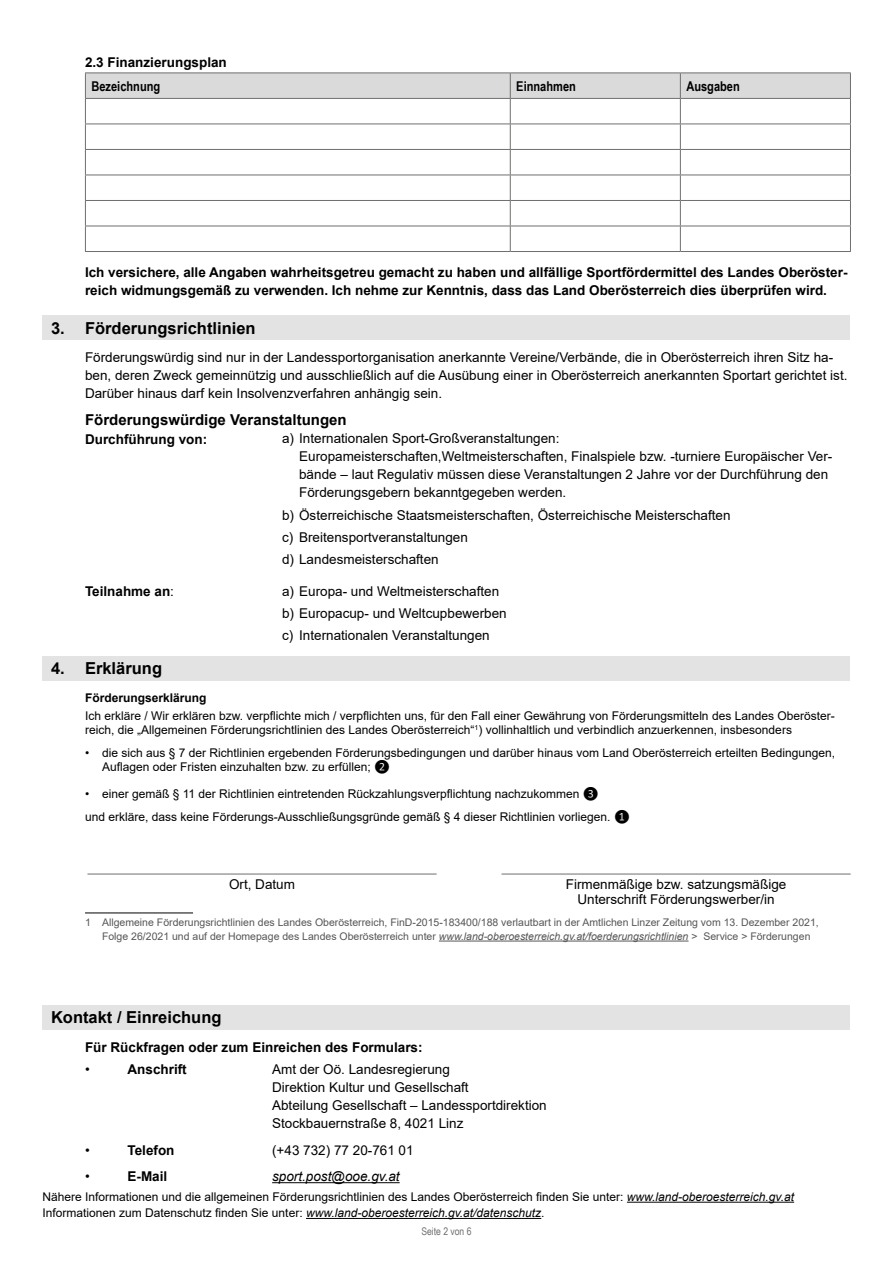
<style>
.page{position:relative;width:893px;height:1263px;background:#fff}
.page>*{position:absolute;margin:0;border:0;box-sizing:border-box;transform-origin:0 0}
.Formularabschnitt_H2{font:700 16.5px "Arial";color:#000}
.Formular_Abschluss_H3_Ergänzungen{font:700 15px "Arial";color:#000}
.Formular_Abschluss_P_Text_-_OHNE_Grundli{font:13.5px/18px "Arial";color:#000}
.Formular_Abschluss_P_Text_-_OHNE_Grundli-2{font:700 13.5px/18px "Arial";color:#000}
.Formularabschnitt_P_Datum_Unterschrift{font:13.5px/15px "Arial";color:#000;text-align:center}
.Formular_Abschluss_H3{font:700 13.5px "Arial";color:#000}
.Formularabschnitt_Tabelle_AUT_Tabellenüb{font:700 13.5px "Arial Narrow";color:#000}
.Formularabschnitt_P_Text{font:700 13.5px "Arial";color:#000}
.t1{font:italic 13.5px "Arial";color:#000}
.Auszug_Förderrichtlinien_P_Fließtext_ohn{font:12px/14.2px "Arial";color:#000}
.Formular_Abschluss_P_Hinweis_Datenschutz{font:12px "Arial";color:#000}
.Auszug_Förderrichtlinien_H3{font:700 12px "Arial";color:#000}
.AUT_Fußnote{font:10.5px/13.5px "Arial";color:#565656}
.t2{font:10.5px "Arial Narrow";color:#6f6f6e}
.s1{font-weight:400}
.s2{font-family:"Calibri"}
.s3{font-style:italic}
</style>
<div class="page">
<hr style="left:85px;top:251px;width:425px;height:1px;background:#6f6f6e">
<hr style="left:510px;top:251px;width:170px;height:1px;background:#6f6f6e">
<hr style="left:680px;top:251px;width:171px;height:1px;background:#6f6f6e">
<svg style="left:85px;top:73px;width:766px;height:178px"></svg>
<div style="left:43px;top:315px;width:807px;height:24px;background:#e3e3e3"></div>
<div style="left:43px;top:1005px;width:807px;height:24px;background:#e3e3e3"></div>
<hr style="left:272px;top:1182px;width:128px;height:1px;background:#000">
<hr style="left:627px;top:1202px;width:167px;height:1px;background:#000">
<hr style="left:306px;top:1218px;width:235px;height:1px;background:#000">
<hr style="left:87px;top:874px;width:350px;height:1px;background:#6f6f6e">
<hr style="left:501px;top:874px;width:350px;height:1px;background:#6f6f6e">
<hr style="left:85px;top:912px;width:108px;height:2px;background:#565656">
<hr style="left:439px;top:941px;width:249px;height:1px;background:#565656">
<div style="left:43px;top:656px;width:807px;height:24px;background:#e3e3e3"></div>
<p class="Formularabschnitt_P_Text" style="left:85px;top:52px;width:143px">2.3 Finanzierungsplan</p>
<p class="Formularabschnitt_Tabelle_AUT_Tabellenüb" style="left:91px;top:76px;width:70px">Bezeichnung</p>
<p class="Formularabschnitt_Tabelle_AUT_Tabellenüb" style="left:516px;top:76px;width:61px">Einnahmen</p>
<p class="Formularabschnitt_Tabelle_AUT_Tabellenüb" style="left:686px;top:76px;width:55px">Ausgaben</p>
<p class="Formular_Abschluss_P_Text_-_OHNE_Grundli-2" style="left:85px;top:263px;width:764px">Ich versichere, alle Angaben wahrheitsgetreu gemacht zu haben und allfällige Sportfördermittel des Landes Oberöster&shy;reich widmungsgemäß zu verwenden. Ich nehme zur Kenntnis, dass das Land Oberösterreich dies überprüfen wird.</p>
<h2 class="Formularabschnitt_H2" style="left:51px;top:316px;width:206px">3. Förderungsrichtlinien</h2>
<p class="Formular_Abschluss_P_Text_-_OHNE_Grundli" style="left:85px;top:348px;width:764px">Förderungswürdig sind nur in der Landessportorganisation anerkannte Vereine/Verbände, die in Oberösterreich ihren Sitz ha&shy;ben, deren Zweck gemeinnützig und ausschließlich auf die Ausübung einer in Oberösterreich anerkannten Sportart gerichtet ist.<br>Darüber hinaus darf kein Insolvenzverfahren anhängig sein.</p>
<h2 class="Formular_Abschluss_H3_Ergänzungen" style="left:85px;top:409px;width:263px">Förderungswürdige Veranstaltungen</h2>
<p class="Formular_Abschluss_P_Text_-_OHNE_Grundli-2" style="left:85px;top:430px;width:124px">Durchführung von:</p>
<p class="Formular_Abschluss_P_Text_-_OHNE_Grundli" style="left:299px;top:429px;width:535px;text-indent:-17px">a) Internationalen Sport-Großveranstaltungen:<br>Europameisterschaften,Weltmeisterschaften, Finalspiele bzw. -turniere Europäischer Ver&shy;bände – laut Regulativ müssen diese Veranstaltungen 2 Jahre vor der Durchführung den Förderungsgebern bekanntgegeben werden.</p>
<p class="Formular_Abschluss_P_Text_-_OHNE_Grundli" style="left:282px;top:506px;width:450px">b) Österreichische Staatsmeisterschaften, Österreichische Meisterschaften</p>
<p class="Formular_Abschluss_P_Text_-_OHNE_Grundli" style="left:282px;top:528px;width:187px">c) Breitensportveranstaltungen</p>
<p class="Formular_Abschluss_P_Text_-_OHNE_Grundli" style="left:282px;top:550px;width:158px">d) Landesmeisterschaften</p>
<p class="Formular_Abschluss_P_Text_-_OHNE_Grundli-2" style="left:85px;top:582px;width:91px">Teilnahme an<span class="s1">:</span></p>
<p class="Formular_Abschluss_P_Text_-_OHNE_Grundli" style="left:282px;top:582px;width:219px">a) Europa- und Weltmeisterschaften</p>
<p class="Formular_Abschluss_P_Text_-_OHNE_Grundli" style="left:282px;top:604px;width:226px">b) Europacup- und Weltcupbewerben</p>
<p class="Formular_Abschluss_P_Text_-_OHNE_Grundli" style="left:282px;top:627px;width:209px">c) Internationalen Veranstaltungen</p>
<h2 class="Formularabschnitt_H2" style="left:51px;top:657px;width:113px">4. Erklärung</h2>
<h3 class="Auszug_Förderrichtlinien_H3" style="left:85px;top:689px;width:123px">Förderungserklärung</h3>
<p class="Auszug_Förderrichtlinien_P_Fließtext_ohn" style="left:85px;top:709px;width:751px">Ich erkläre / Wir erklären bzw. verpflichte mich / verpflichten uns, für den Fall einer Gewährung von Förderungsmitteln des Landes Oberöster&shy;reich, die „Allgemeinen Förderungsrichtlinien des Landes Oberösterreich“<sup>1</sup>) vollinhaltlich und verbindlich anzuerkennen, insbesonders</p>
<p class="Auszug_Förderrichtlinien_P_Fließtext_ohn" style="left:102px;top:746px;width:735px;text-indent:-17px">• die sich aus § 7 der Richtlinien ergebenden Förderungsbedingungen und darüber hinaus vom Land Oberösterreich erteilten Bedingungen,<br>Auflagen oder Fristen einzuhalten bzw. zu erfüllen; <span class="s2">❷</span></p>
<p class="Auszug_Förderrichtlinien_P_Fließtext_ohn" style="left:85px;top:787px;width:515px">• einer gemäß § 11 der Richtlinien eintretenden Rückzahlungsverpflichtung nachzukommen <span class="s2">❸</span></p>
<p class="Auszug_Förderrichtlinien_P_Fließtext_ohn" style="left:85px;top:810px;width:546px">und erkläre, dass keine Förderungs-Ausschließungsgründe gemäß § 4 dieser Richtlinien vorliegen. <span class="s2">❶</span></p>
<p class="Formularabschnitt_P_Datum_Unterschrift" style="left:229px;top:877px;width:68px">Ort, Datum</p>
<p class="Formularabschnitt_P_Datum_Unterschrift" style="left:566px;top:877px;width:222px">Firmenmäßige bzw. satzungsmäßige<br>Unterschrift Förderungswerber/in</p>
<p class="AUT_Fußnote" style="left:102px;top:916px;width:718px;text-indent:-17px">1 Allgemeine Förderungsrichtlinien des Landes Oberösterreich, FinD-2015-183400/188 verlautbart in der Amtlichen Linzer Zeitung vom 13. Dezember 2021,<br>Folge 26/2021 und auf der Homepage des Landes Oberösterreich unter <span class="s3">www.land-oberoesterreich.gv.at/foerderungsrichtlinien</span> &gt; Service &gt; Förderungen</p>
<h2 class="Formularabschnitt_H2" style="left:51px;top:1006px;width:172px">Kontakt / Einreichung</h2>
<h3 class="Formular_Abschluss_H3" style="left:85px;top:1038px;width:339px">Für Rückfragen oder zum Einreichen des Formulars:</h3>
<p class="Formular_Abschluss_P_Text_-_OHNE_Grundli" style="left:85px;top:1060px;width:6px">•</p>
<p class="Formular_Abschluss_P_Text_-_OHNE_Grundli-2" style="left:128px;top:1061px;width:61px">Anschrift</p>
<p class="Formular_Abschluss_P_Text_-_OHNE_Grundli" style="left:272px;top:1060px;width:276px">Amt der Oö. Landesregierung<br>Direktion Kultur und Gesellschaft<br>Abteilung Gesellschaft – Landessportdirektion Stockbauernstraße 8, 4021 Linz</p>
<p class="Formular_Abschluss_P_Text_-_OHNE_Grundli" style="left:85px;top:1141px;width:6px">•</p>
<p class="Formular_Abschluss_P_Text_-_OHNE_Grundli-2" style="left:128px;top:1141px;width:49px">Telefon</p>
<p class="Formular_Abschluss_P_Text_-_OHNE_Grundli" style="left:272px;top:1141px;width:143px">(+43 732) 77 20-761 01</p>
<p class="Formular_Abschluss_P_Text_-_OHNE_Grundli" style="left:85px;top:1167px;width:6px">•</p>
<p class="Formular_Abschluss_P_Text_-_OHNE_Grundli-2" style="left:128px;top:1168px;width:41px">E-Mail</p>
<p class="t1" style="left:272px;top:1168px;width:129px">sport.post@ooe.gv.at</p>
<p class="Formular_Abschluss_P_Hinweis_Datenschutz" style="left:43px;top:1188px;width:753px">Nähere Informationen und die allgemeinen Förderungsrichtlinien des Landes Oberösterreich finden Sie unter: <span class="s3">www.land-oberoesterreich.gv.at</span></p>
<p class="Formular_Abschluss_P_Hinweis_Datenschutz" style="left:43px;top:1205px;width:504px">Informationen zum Datenschutz finden Sie unter: <span class="s3">www.land-oberoesterreich.gv.at/datenschutz</span>.</p>
<p class="t2" style="left:421px;top:1223px;width:52px">Seite 2 von 6</p>
</div>
